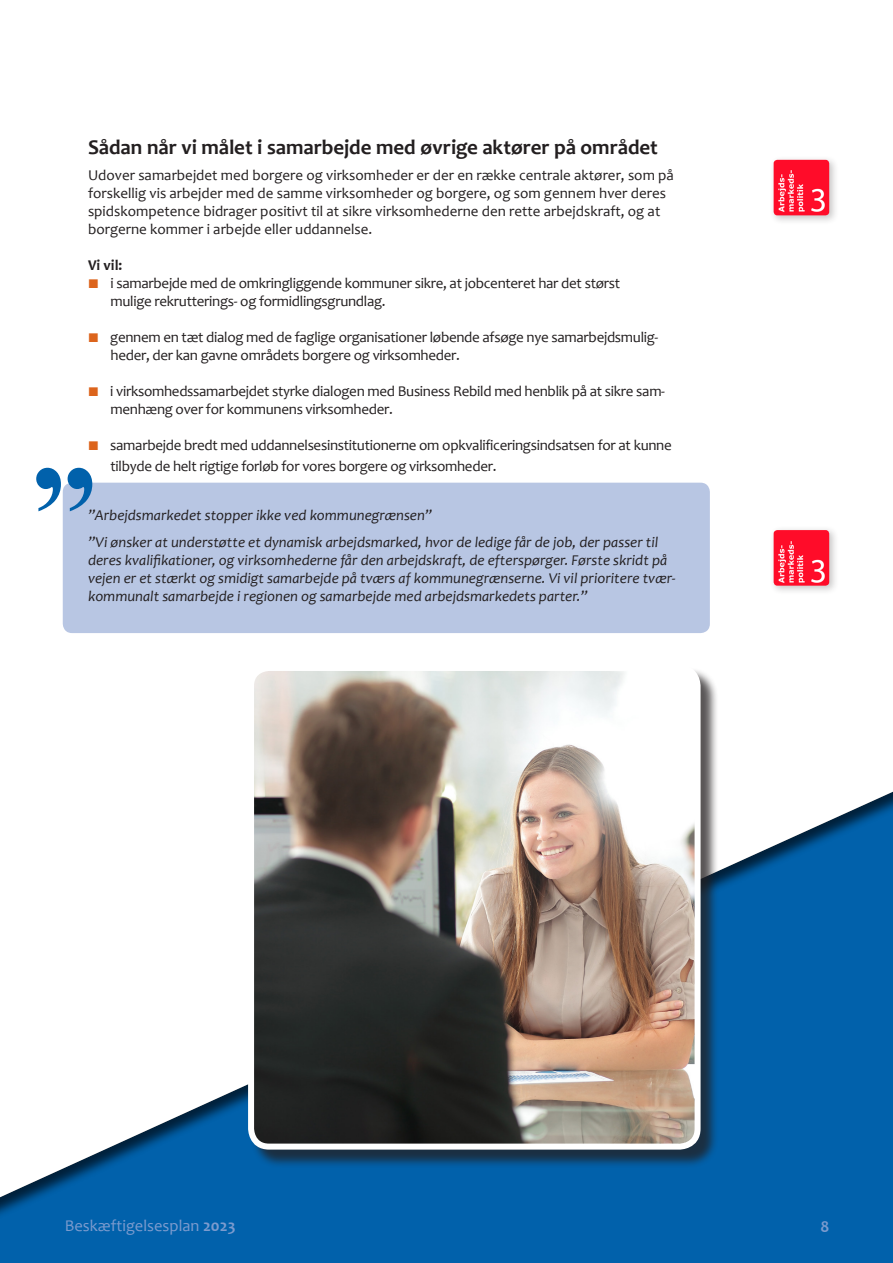
<style>
.page{position:relative;width:893px;height:1263px;background:#fff}
.page>*{position:absolute;margin:0;border:0;box-sizing:border-box;transform-origin:0 0}
.t1{font:700 133.5px "Times New Roman";color:#0161ab}
.Underoverskrift{font:700 21px "Candara";color:#231f20}
.t2{font:16.5px "Candara";color:#7c9bce}
.t3{font:700 16.5px "Candara";color:#7c9bce}
.t4{font:15px "Candara";letter-spacing:-.02em;color:#231f20}
.t5{font:italic 15px/18px "Candara";color:#231f20}
.t6{font:15px/18px "Candara";color:#231f20}
.t7{font:700 15px "Candara";color:#231f20}
.s1{font-weight:700}
</style>
<div class="page">
<div style="left:0;top:785px;width:893px;height:478px;background:#231f20;opacity:.75"></div>
<div style="left:63px;top:483px;width:647px;height:150px;background:#b8c6e3;border-radius:9px"></div>
<div style="left:250px;top:667px;width:469px;height:501px;background:#231f20;opacity:.75"></div>
<img style="left:251px;top:668px;width:447px;height:478px">
<div style="left:248px;top:665px;width:453px;height:484px;border:6px solid #fff;border-radius:18px"></div>
<div style="left:769px;top:155px;width:70px;height:70px;background:#231f20;opacity:.25"></div>
<img style="left:774px;top:160px;width:55px;height:55px">
<div style="left:769px;top:526px;width:70px;height:69px;background:#231f20;opacity:.25"></div>
<img style="left:774px;top:530px;width:55px;height:56px">
<p class="Underoverskrift" style="left:88px;top:134px;width:571px">Sådan når vi målet i samarbejde med øvrige aktører på området</p>
<p class="t6" style="left:88px;top:166px;width:587px">Udover samarbejdet med borgere og virksomheder er der en række centrale aktører, som på forskellig vis arbejder med de samme virksomheder og borgere, og som gennem hver deres spidskompetence bidrager positivt til at sikre virksomhederne den rette arbejdskraft, og at borgerne kommer i arbejde eller uddannelse.</p>
<p class="t7" style="left:88px;top:256px;width:36px">Vi vil:</p>
<p class="t4" style="left:111px;top:274px;width:511px">i samarbejde med de omkringliggende kommuner sikre, at jobcenteret har det størst</p>
<p class="t4" style="left:111px;top:292px;width:277px">mulige rekrutterings- og formidlingsgrundlag.</p>
<p class="t4" style="left:110px;top:328px;width:550px">gennem en tæt dialog med de faglige organisationer løbende afsøge nye samarbejdsmulig-</p>
<p class="t4" style="left:111px;top:346px;width:351px">heder, der kan gavne områdets borgere og virksomheder.</p>
<p class="t4" style="left:110px;top:382px;width:556px">i virksomhedssamarbejdet styrke dialogen med Business Rebild med henblik på at sikre sam-</p>
<p class="t4" style="left:111px;top:400px;width:284px">menhæng over for kommunens virksomheder.</p>
<p class="t4" style="left:110px;top:436px;width:563px">samarbejde bredt med uddannelsesinstitutionerne om opkvalificeringsindsatsen for at kunne</p>
<p class="t4" style="left:111px;top:457px;width:387px">tilbyde de helt rigtige forløb for vores borgere og virksomheder.</p>
<p class="t1" style="left:31px;top:417px;width:68px">”</p>
<p class="t5" style="left:88px;top:506px;width:346px">”Arbejdsmarkedet stopper ikke ved kommunegrænsen”</p>
<p class="t5" style="left:88px;top:533px;width:589px">”Vi ønsker at understøtte et dynamisk arbejdsmarked, hvor de ledige får de job, der passer til deres kvalifikationer, og virksomhederne får den arbejdskraft, de efterspørger. Første skridt på vejen er et stærkt og smidigt samarbejde på tværs af kommunegrænserne. Vi vil prioritere tvær&shy;kommunalt samarbejde i regionen og samarbejde med arbejdsmarkedets parter.”</p>
<p class="t2" style="left:65px;top:1216px;width:172px">Beskæftigelsesplan <span class="s1">2023</span></p>
<p class="t3" style="left:820px;top:1216px;width:10px">8</p>
</div>
